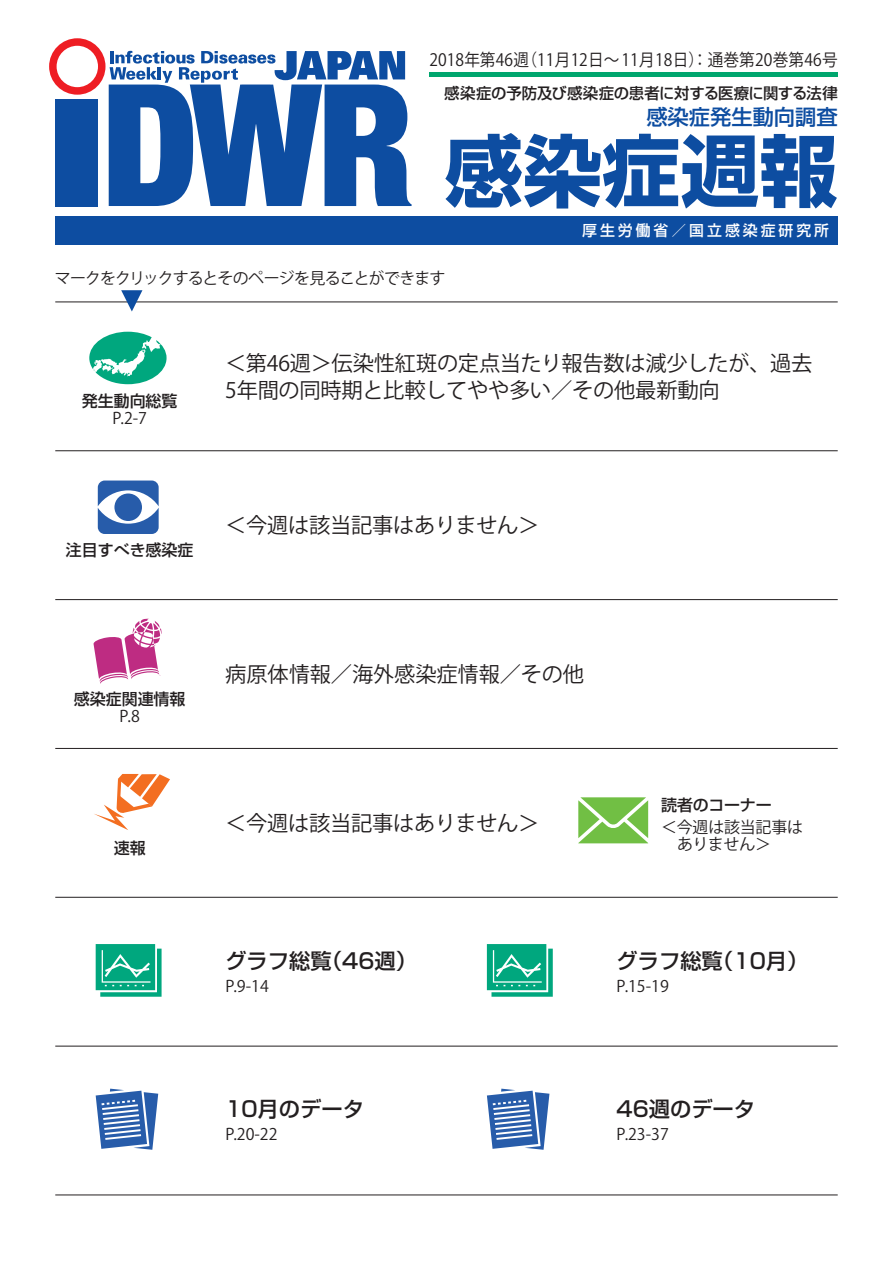
<style>
.page{position:relative;width:893px;height:1263px;background:#fff}
.page>*{position:absolute;margin:0;border:0;box-sizing:border-box;transform-origin:0 0}
.t1{font:700 78.6px "Shin Go Pro";color:#0d4da1}
.t2{font:21.3px "Koz Go Pro";letter-spacing:-.01em;color:#231f20}
.t3{font:500 21.3px "Shin Go Pro";color:#231f20}
.t4{font:500 21.3px "Shin Go Pro";color:#0d4da1}
.t5{font:16.95px "Koz Go Pro";color:#231f20;scale:.92 1}
.t6{font:15.9px "Koz Go Pro";letter-spacing:-.035em;color:#231f20}
.t7{font:500 15.9px "Shin Go Pro";color:#231f20}
.t8{font:15.9px "Koz Go Pro";letter-spacing:-.055em;color:#231f20}
.t9{font:15.9px/17px "Koz Go Pro";letter-spacing:-.015em;color:#231f20}
.t10{font:500 15.45px "Shin Go Pro";letter-spacing:-.025em;color:#231f20}
.t11{font:500 14.85px "Shin Go Pro";letter-spacing:.2em;color:#fff}
</style>
<div class="page">
<svg style="left:49px;top:38px;width:363px;height:168px"></svg>
<div style="left:55px;top:216px;width:783px;height:28px;background:#0d4da1"></div>
<div style="left:429px;top:72px;width:409px;height:5px;background:#00a66e"></div>
<hr style="left:55px;top:301px;width:783px;height:1px;background:#231f20">
<hr style="left:55px;top:450px;width:783px;height:1px;background:#231f20">
<hr style="left:55px;top:599px;width:783px;height:1px;background:#231f20">
<hr style="left:55px;top:748px;width:783px;height:1px;background:#231f20">
<hr style="left:55px;top:897px;width:783px;height:1px;background:#231f20">
<hr style="left:55px;top:1046px;width:783px;height:1px;background:#231f20">
<hr style="left:55px;top:1194px;width:783px;height:1px;background:#231f20">
<svg style="left:121px;top:290px;width:21px;height:21px"></svg>
<svg style="left:89px;top:332px;width:78px;height:52px"></svg>
<svg style="left:98px;top:480px;width:61px;height:54px"></svg>
<div style="left:114px;top:493px;width:28px;height:28px;background:#275caa;border-radius:50%"></div>
<svg style="left:93px;top:618px;width:69px;height:66px"></svg>
<svg style="left:94px;top:774px;width:76px;height:56px"></svg>
<svg style="left:578px;top:797px;width:70px;height:46px;background:#8aca65"></svg>
<svg style="left:96px;top:944px;width:66px;height:53px;background:#2eb695"></svg>
<svg style="left:96px;top:1089px;width:62px;height:61px"></svg>
<svg style="left:487px;top:944px;width:66px;height:53px;background:#2db694"></svg>
<svg style="left:487px;top:1089px;width:62px;height:61px"></svg>
<p class="t5" style="left:429px;top:49px;width:445px">2018年第46週（11月12日〜 11月18日）：通巻第20巻第46号</p>
<p class="t10" style="left:444px;top:80px;width:395px">感染症の予防及び感染症の患者に対する医療に関する法律</p>
<p class="t4" style="left:646px;top:99px;width:193px">感染症発生動向調査</p>
<h1 class="t1" style="left:444px;top:109px;width:395px">感染症週報</h1>
<p class="t11" style="left:582px;top:218px;width:249px">厚生労働省／国立感染症研究所</p>
<p class="t8" style="left:55px;top:268px;width:392px">マークをクリックするとそのページを見ることができます</p>
<p class="t7" style="left:82px;top:388px;width:97px">発生動向総覧</p>
<p class="t6" style="left:112px;top:408px;width:36px">P.2-7</p>
<p class="t2" style="left:225px;top:349px;width:589px">＜第46週＞伝染性紅斑の定点当たり報告数は減少したが、過去</p>
<p class="t2" style="left:225px;top:377px;width:496px">5年間の同時期と比較してやや多い／その他最新動向</p>
<p class="t7" style="left:66px;top:537px;width:129px">注目すべき感染症</p>
<p class="t2" style="left:225px;top:512px;width:316px">＜今週は該当記事はありません＞</p>
<p class="t7" style="left:74px;top:686px;width:113px">感染症関連情報</p>
<p class="t6" style="left:119px;top:706px;width:22px">P.8</p>
<p class="t7" style="left:114px;top:835px;width:33px">速報</p>
<p class="t2" style="left:225px;top:660px;width:360px">病原体情報／海外感染症情報／その他</p>
<p class="t2" style="left:225px;top:809px;width:316px">＜今週は該当記事はありません＞</p>
<p class="t3" style="left:225px;top:943px;width:193px">グラフ総覧（46週）</p>
<p class="t6" style="left:225px;top:975px;width:45px">P.9-14</p>
<p class="t7" style="left:661px;top:792px;width:112px">読者のコーナー</p>
<p class="t9" style="left:677px;top:819px;width:128px;text-indent:-16px">＜今週は該当記事はありません＞</p>
<p class="t3" style="left:617px;top:943px;width:193px">グラフ総覧（10月）</p>
<p class="t6" style="left:617px;top:975px;width:54px">P.15-19</p>
<p class="t3" style="left:225px;top:1092px;width:140px">10月のデータ</p>
<p class="t6" style="left:225px;top:1124px;width:54px">P.20-22</p>
<p class="t3" style="left:617px;top:1092px;width:140px">46週のデータ</p>
<p class="t6" style="left:617px;top:1124px;width:54px">P.23-37</p>
</div>
